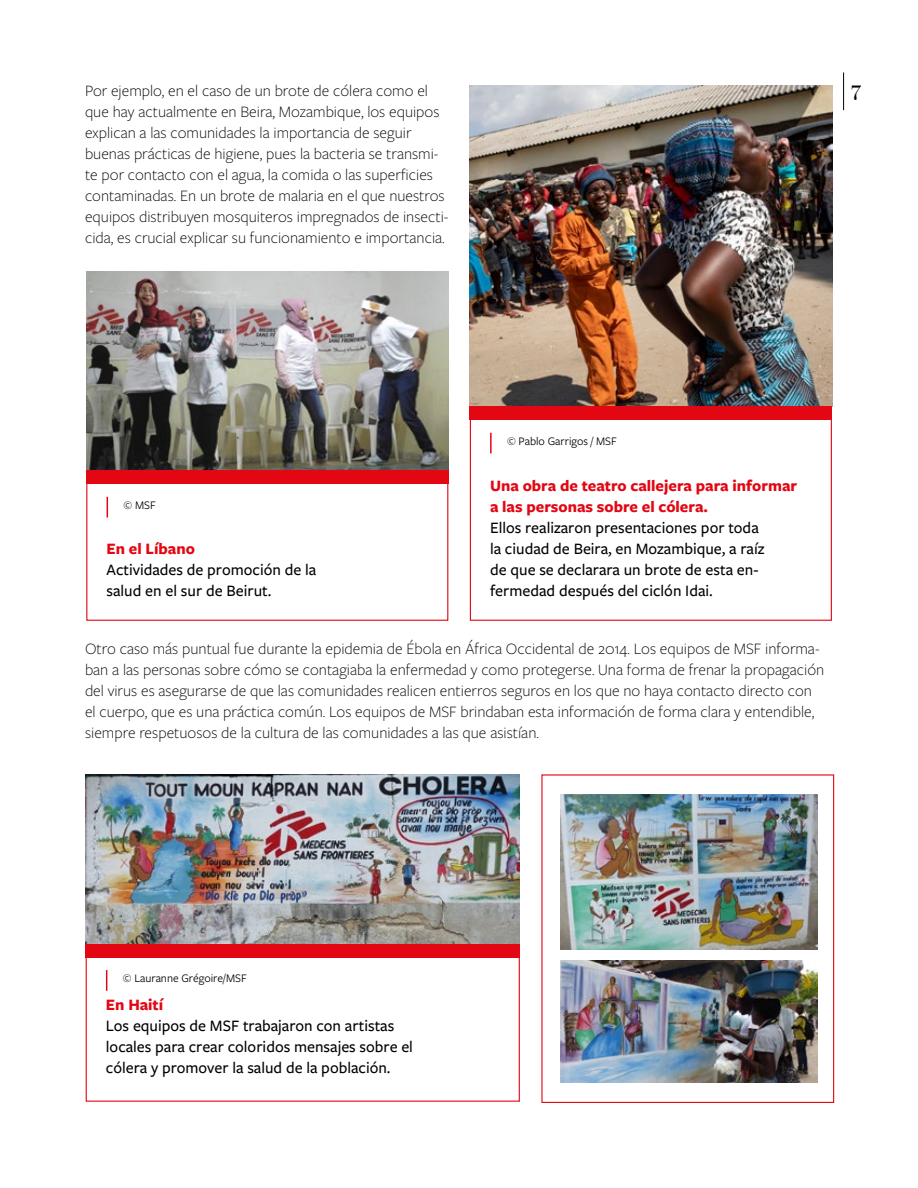
<style>
.page{position:relative;width:918px;height:1188px;background:#fff}
.page>*{position:absolute;margin:0;border:0;box-sizing:border-box;transform-origin:0 0}
.t1{font:21px "Bodoni Svty Two ITCTT";color:#000}
.t2{font:300 16.5px/21px "Freight Sans Pro";color:#000}
.t3{font:500 16.5px/21px "Freight Sans Pro";color:#000}
.t4{font:700 16.5px/21px "Freight Sans Pro";color:#e30613}
.t5{font:12px "Freight Sans Pro";color:#000}
</style>
<div class="page">
<img style="left:561px;top:795px;width:256px;height:154px">
<img style="left:86px;top:774px;width:434px;height:170px">
<img style="left:561px;top:961px;width:256px;height:121px">
<img style="left:86px;top:271px;width:362px;height:200px">
<img style="left:470px;top:85px;width:362px;height:322px">
<hr style="left:490px;top:433px;width:2px;height:20px;background:#e30613">
<div style="left:470px;top:413px;width:362px;height:208px;border:1px solid #e30613"></div>
<div style="left:470px;top:407px;width:362px;height:13px;background:#e30613"></div>
<svg style="left:107px;top:497px;width:1px;height:21px"></svg>
<div style="left:86px;top:471px;width:362px;height:150px;border:1px solid #e30613"></div>
<div style="left:86px;top:471px;width:362px;height:13px;background:#e30613"></div>
<svg style="left:106px;top:970px;width:1px;height:21px"></svg>
<div style="left:86px;top:944px;width:434px;height:158px;border:1px solid #e30613"></div>
<div style="left:86px;top:944px;width:434px;height:13px;background:#e30613"></div>
<div style="left:541px;top:774px;width:293px;height:329px;border:1px solid #e30613"></div>
<hr style="left:843px;top:72px;width:1px;height:38px;background:#000">
<p class="t2" style="left:85px;top:80px;width:365px">Por ejemplo, en el caso de un brote de cólera como el que hay actualmente en Beira, Mozambique, los equipos explican a las comunidades la importancia de seguir buenas prácticas de higiene, pues la bacteria se transmi&shy;te por contacto con el agua, la comida o las superficies contaminadas. En un brote de malaria en el que nuestros equipos distribuyen mosquiteros impregnados de insecti&shy;cida, es crucial explicar su funcionamiento e importancia.</p>
<p class="t1" style="left:850px;top:76px;width:13px">7</p>
<p class="t5" style="left:124px;top:497px;width:34px">© MSF</p>
<p class="t4" style="left:107px;top:538px;width:90px">En el Líbano</p>
<p class="t3" style="left:107px;top:559px;width:211px">Actividades de promoción de la salud en el sur de Beirut.</p>
<p class="t5" style="left:507px;top:433px;width:111px">© Pablo Garrigos / MSF</p>
<p class="t4" style="left:490px;top:475px;width:309px">Una obra de teatro callejera para informar a las personas sobre el cólera.</p>
<p class="t3" style="left:490px;top:517px;width:276px">Ellos realizaron presentaciones por toda la ciudad de Beira, en Mozambique, a raíz de que se declarara un brote de esta en&shy;fermedad después del ciclón Idai.</p>
<p class="t2" style="left:85px;top:638px;width:741px">Otro caso más puntual fue durante la epidemia de Ébola en África Occidental de 2014. Los equipos de MSF informa&shy;ban a las personas sobre cómo se contagiaba la enfermedad y como protegerse. Una forma de frenar la propagación del virus es asegurarse de que las comunidades realicen entierros seguros en los que no haya contacto directo con el cuerpo, que es una práctica común. Los equipos de MSF brindaban esta información de forma clara y entendible, siempre respetuosos de la cultura de las comunidades a las que asistían.</p>
<p class="t5" style="left:123px;top:970px;width:125px">© Lauranne Grégoire/MSF</p>
<p class="t4" style="left:106px;top:993px;width:59px">En Haití</p>
<p class="t3" style="left:106px;top:1014px;width:309px">Los equipos de MSF trabajaron con artistas locales para crear coloridos mensajes sobre el cólera y promover la salud de la población.</p>
</div>
